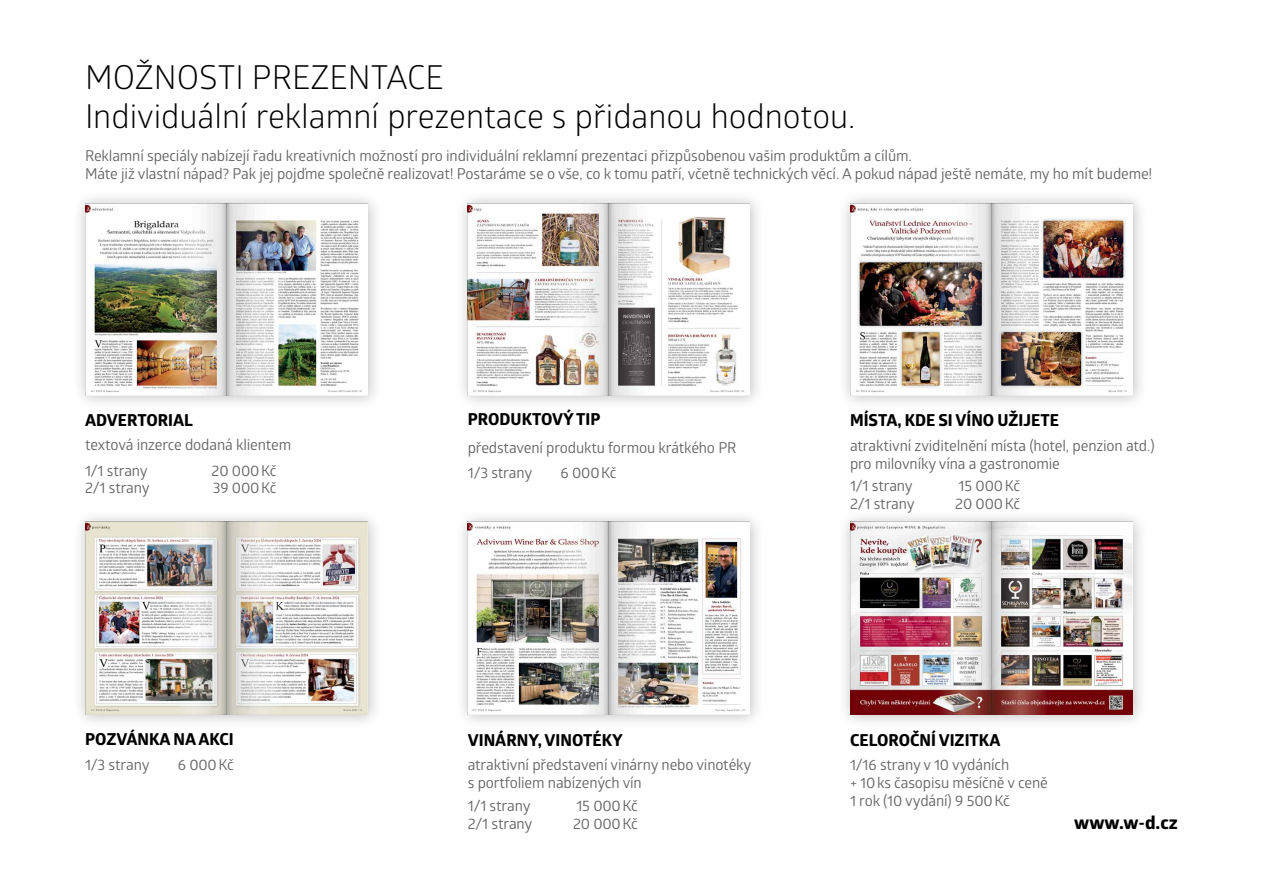
<style>
.page{position:relative;width:1263px;height:893px;background:#fff}
.page>*{position:absolute;margin:0;border:0;box-sizing:border-box;transform-origin:0 0}
.t1{font:33px/39.6px "Glober";color:#000}
.t2{font:700 18px "Globerx";color:#000;scale:1.05 1}
.t3{font:700 16.5px "Globerx";color:#000}
.t4{font:15px/18px "Glober";letter-spacing:-.01em;color:#636466}
</style>
<div class="page">
<div style="left:72px;top:190px;width:311px;height:221px;background:#000;opacity:.25"></div>
<img style="left:85px;top:203px;width:282px;height:192px">
<div style="left:455px;top:190px;width:310px;height:221px;background:#000;opacity:.25"></div>
<img style="left:468px;top:203px;width:282px;height:192px">
<div style="left:72px;top:509px;width:311px;height:221px;background:#000;opacity:.25"></div>
<img style="left:85px;top:522px;width:282px;height:192px">
<div style="left:837px;top:190px;width:311px;height:221px;background:#000;opacity:.25"></div>
<img style="left:850px;top:203px;width:282px;height:192px">
<div style="left:455px;top:509px;width:310px;height:221px;background:#000;opacity:.25"></div>
<img style="left:468px;top:522px;width:282px;height:192px">
<div style="left:837px;top:509px;width:311px;height:221px;background:#000;opacity:.25"></div>
<img style="left:850px;top:522px;width:282px;height:192px">
<h1 class="t1" style="left:85px;top:55px;width:772px">MOŽNOSTI PREZENTACE<br>Individuální reklamní prezentace s přidanou hodnotou.</h1>
<p class="t4" style="left:85px;top:146px;width:1069px">Reklamní speciály nabízejí řadu kreativních možností pro individuální reklamní prezentaci přizpůsobenou vašim produktům a cílům.<br>Máte již vlastní nápad? Pak jej pojďme společně realizovat! Postaráme se o vše, co k tomu patří, včetně technických věcí. A pokud nápad ještě nemáte, my ho mít budeme!</p>
<p class="t3" style="left:85px;top:408px;width:109px">ADVERTORIAL</p>
<p class="t4" style="left:85px;top:431px;width:208px;line-height:25.8px">textová inzerce dodaná klientem<br>1/1 strany</p>
<p class="t4" style="left:212px;top:461px;width:66px">20 000Kč</p>
<p class="t4" style="left:85px;top:478px;width:66px">2/1 strany</p>
<p class="t4" style="left:213px;top:478px;width:65px">39 000Kč</p>
<p class="t3" style="left:468px;top:407px;width:134px">PRODUKTOVÝ TIP</p>
<p class="t4" style="left:468px;top:434px;width:270px;line-height:25.2px">představení produktu formou krátkého PR<br>1/3 strany</p>
<p class="t4" style="left:561px;top:463px;width:58px">6 000Kč</p>
<p class="t3" style="left:850px;top:408px;width:11px">MÍST</p>
<p class="t3" style="left:886px;top:408px;width:29px">A, KDE</p>
<p class="t3" style="left:938px;top:408px;width:28px">SI VÍNO</p>
<p class="t3" style="left:997px;top:408px;width:44px">UŽIJETE</p>
<p class="t4" style="left:850px;top:436px;width:306px">atraktivní zviditelnění místa (hotel, penzion atd.) pro milovníky vína a gastronomie</p>
<p class="t4" style="left:850px;top:476px;width:64px">1/1 strany</p>
<p class="t4" style="left:959px;top:476px;width:63px">15 000Kč</p>
<p class="t4" style="left:850px;top:494px;width:66px">2/1 strany</p>
<p class="t4" style="left:955px;top:494px;width:66px">20 000Kč</p>
<p class="t3" style="left:85px;top:727px;width:150px">POZVÁNKA NAAKCI</p>
<p class="t4" style="left:85px;top:755px;width:66px">1/3 strany</p>
<p class="t4" style="left:178px;top:755px;width:58px">6 000Kč</p>
<p class="t3" style="left:468px;top:728px;width:12px">VINÁRNY</p>
<p class="t3" style="left:538px;top:728px;width:18px">, VINOTÉKY</p>
<p class="t4" style="left:468px;top:755px;width:285px">atraktivní představení vinárny nebo vinotéky s portfoliem nabízených vín</p>
<p class="t4" style="left:468px;top:796px;width:64px">1/1 strany</p>
<p class="t4" style="left:576px;top:796px;width:63px">15 000Kč</p>
<p class="t4" style="left:468px;top:814px;width:66px">2/1 strany</p>
<p class="t4" style="left:573px;top:814px;width:66px">20 000Kč</p>
<p class="t3" style="left:850px;top:728px;width:152px">CELOROČNÍ VIZITKA</p>
<p class="t4" style="left:850px;top:755px;width:199px">1/16 strany v 10 vydáních<br>+ 10ks časopisu měsíčně v ceně<br>1 rok (10 vydání) 9 500Kč</p>
<p class="t2" style="left:1074px;top:810px;width:100px">WWW.W-D.CZ</p>
</div>
